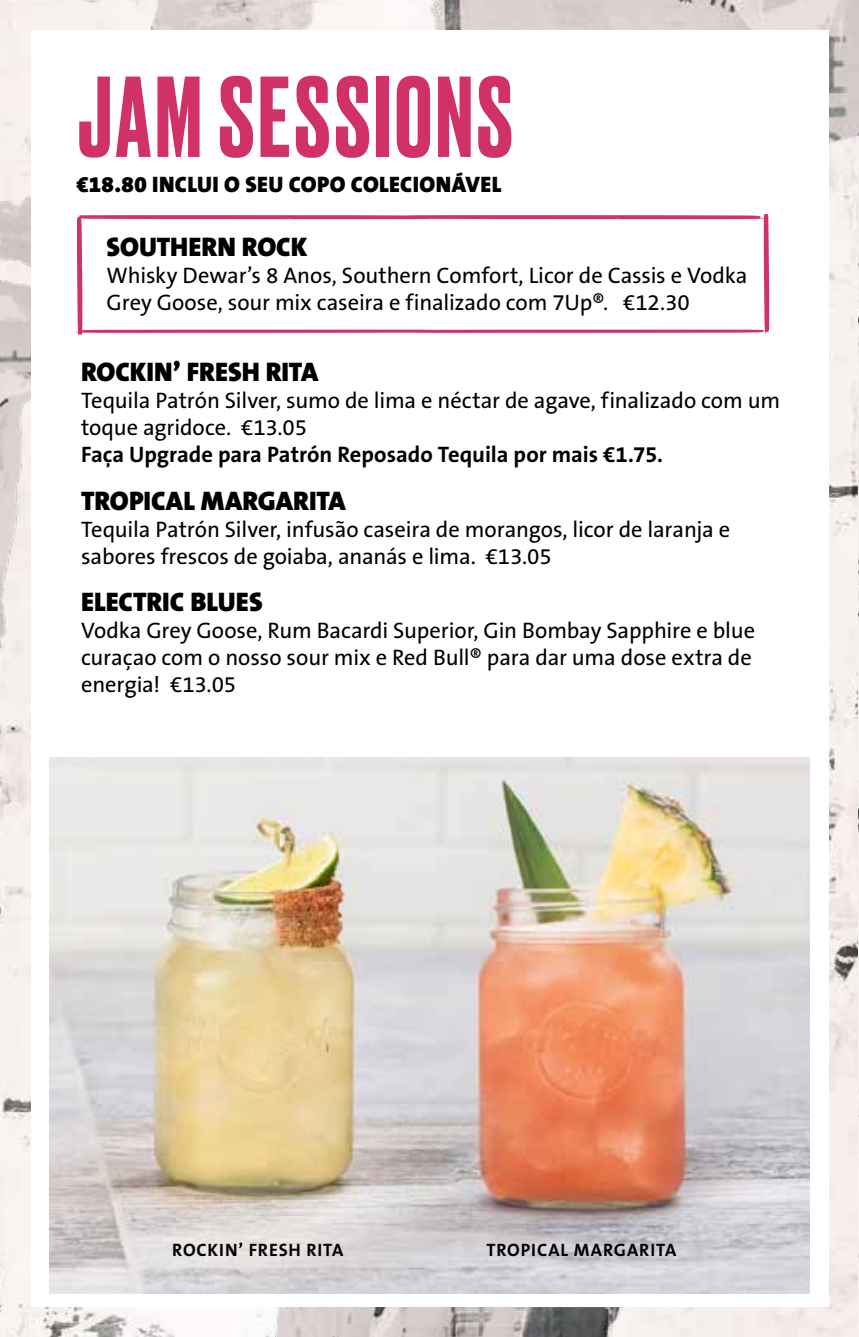
<style>
.page{position:relative;width:859px;height:1337px;background:#fff}
.page>*{position:absolute;margin:0;border:0;box-sizing:border-box;transform-origin:0 0}
.t1{font:500 108px "Druk";letter-spacing:.035em;color:#d13169}
.t2{font:900 27px "The Sans B9";color:#000}
.t3{font:22.5px/27px "The Sans B5 Plain";letter-spacing:-.005em;color:#000}
.t4{font:22.5px/27px "The Sans Cafe Plain";letter-spacing:-.005em;color:#000}
.t5{font:700 22.5px "The Sans B7";color:#000}
.t6{font:900 22.5px "The Sans B9";letter-spacing:.02em;color:#000}
.t7{font:700 18px "The Sans B7";letter-spacing:.045em;color:#000}
.s1{font-family:"The Sans Cafe Plain"}
.s2{font-family:"The Sans B5 Plain"}
</style>
<div class="page">
<img style="left:0;top:174px;width:859px;height:1162px">
<img style="left:429px;top:0;width:430px;height:174px">
<img style="left:204px;top:1306px;width:576px;height:30px">
<img style="left:0;top:0;width:382px;height:692px">
<div style="left:31px;top:30px;width:797px;height:1276px;background:#fff"></div>
<svg style="left:74px;top:214px;width:696px;height:121px"></svg>
<img style="left:50px;top:757px;width:759px;height:537px">
<h1 class="t1" style="left:78px;top:43px;width:436px">JAM SESSIONS</h1>
<p class="t6" style="left:77px;top:173px;width:426px">€18.80 INCLUI O SEU COPO COLECIONÁVEL</p>
<p class="t2" style="left:107px;top:233px;width:202px">SOUTHERN ROCK</p>
<p class="t3" style="left:107px;top:263px;width:642px">Whisky Dewar’s 8 Anos, Southern Comfort, Licor de Cassis e Vodka<br>Grey Goose, sour mix caseira e finalizado com 7Up<span class="s1">®</span>. €12.30</p>
<p class="t2" style="left:81px;top:358px;width:239px">ROCKIN’ FRESH RITA</p>
<p class="t3" style="left:81px;top:388px;width:700px">Tequila Patrón Silver, sumo de lima e néctar de agave, finalizado com um toque agridoce. €13.05</p>
<p class="t5" style="left:81px;top:443px;width:583px">Faça Upgrade para Patrón Reposado Tequila por mais €1.75.</p>
<p class="t2" style="left:81px;top:486px;width:266px">TROPICAL MARGARITA</p>
<p class="t3" style="left:81px;top:516px;width:651px">Tequila Patrón Silver, infusão caseira de morangos, licor de laranja e sabores frescos de goiaba, ananás e lima. €13.05</p>
<p class="t2" style="left:81px;top:587px;width:183px">ELECTRIC BLUES</p>
<p class="t4" style="left:81px;top:617px;width:675px">Vodka Grey Goose, Rum Bacardi Superior, Gin Bombay Sapphire e blue curaçao com o nosso sour mix e Red Bull® para dar uma dose extra de energia! <span class="s2">€13.05</span></p>
<p class="t7" style="left:172px;top:1240px;width:173px">ROCKIN’ FRESH RITA</p>
<p class="t7" style="left:486px;top:1240px;width:191px">TROPICAL MARGARITA</p>
</div>
